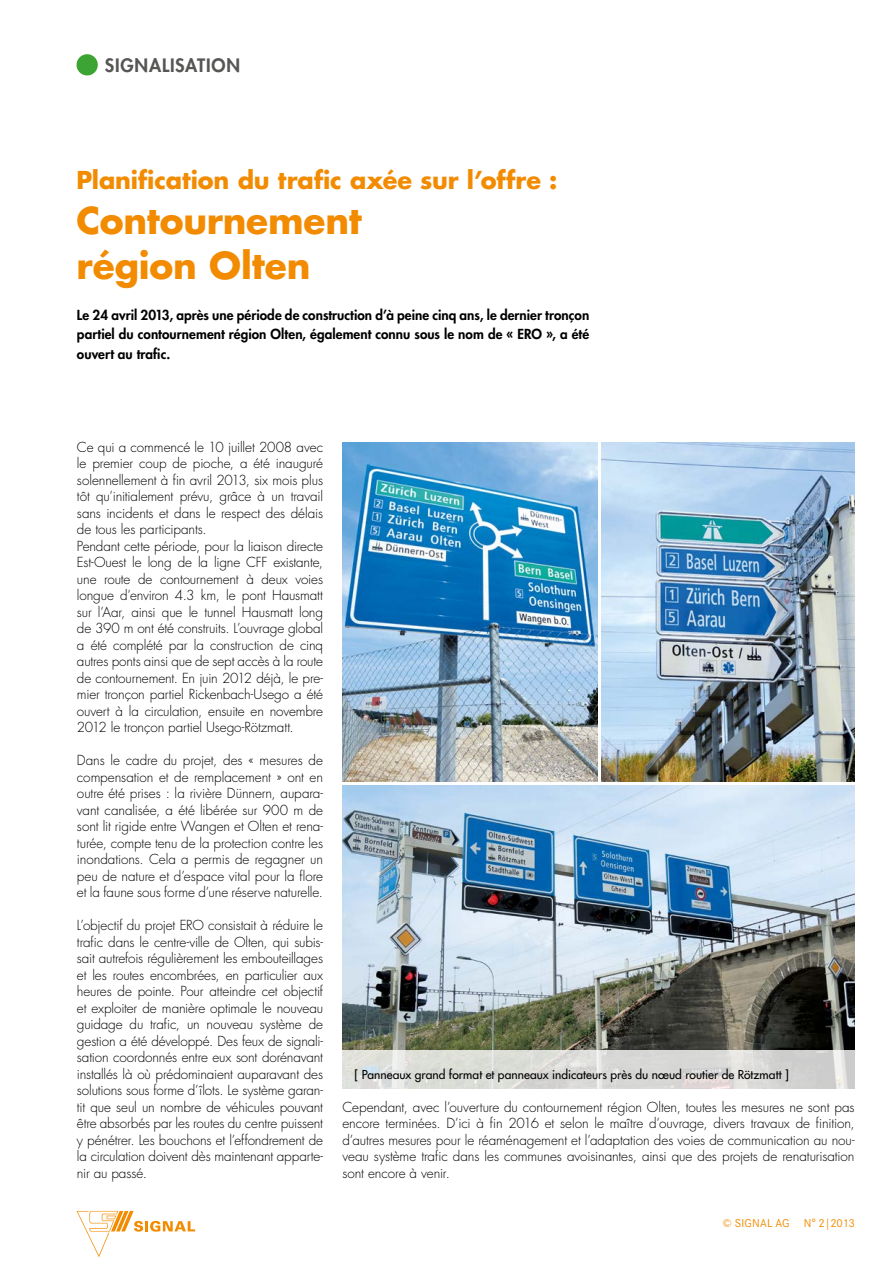
<style>
.page{position:relative;width:893px;height:1263px;background:#fff}
.page>*{position:absolute;margin:0;border:0;box-sizing:border-box;transform-origin:0 0}
.t1{font:700 36px/45px "Futura Std";letter-spacing:-.005em;color:#f28b00}
.t2{font:700 24px "Futura Std";letter-spacing:-.005em;color:#f28b00}
.t3{font:800 18px "Futura Std";letter-spacing:.045em;color:#565655}
.t4{font:300 13.5px/16.5px "Futura Std";letter-spacing:-.01em;color:#000;text-align:justify}
.t5{font:800 13.5px/19.5px "Futura Std";letter-spacing:.005em;color:#000;text-align:justify}
.t6{font:500 12px "Futura Std";letter-spacing:.005em;color:#000}
.t7{font:11.25px "Corporate SBQ";letter-spacing:.015em;color:#f28b00}
</style>
<div class="page">
<svg style="left:77px;top:1211px;width:118px;height:46px"></svg>
<img style="left:342px;top:442px;width:255px;height:340px">
<img style="left:601px;top:442px;width:254px;height:340px">
<img style="left:342px;top:786px;width:513px;height:264px">
<div style="left:77px;top:54px;width:21px;height:21px;background:#3ca432;border-radius:50%"></div>
<svg style="left:342px;top:1050px;width:513px;height:39px;background:#dadad7"></svg>
<h3 class="t3" style="left:105px;top:54px;width:137px">signalisation</h3>
<h2 class="t2" style="left:77px;top:164px;width:482px">Planification du trafic axée sur l’offre :</h2>
<h1 class="t1" style="left:77px;top:197px;width:287px">Contournement région Olten</h1>
<p class="t5" style="left:77px;top:305px;width:514px">Le 24 avril 2013, après une période de construction d’à peine cinq ans, le dernier tronçon partiel du contournement région Olten, également connu sous le nom de « ERO », a été ouvert au trafic.</p>
<p class="t4" style="left:77px;top:439px;width:248px;text-align:left">Ce qui a commencé le 10 juillet 2008 avec le premier coup de pioche, a été inauguré solennellement à fin avril 2013, six mois plus tôt qu’initialement prévu, grâce à un travail sans incidents et dans le respect des délais de tous les participants.<br>Pendant cette période, pour la liaison directe Est-Ouest le long de la ligne CFF existante, une route de contournement à deux voies longue d’environ 4.3 km, le pont Hausmatt sur l’Aar, ainsi que le tunnel Hausmatt long de 390 m ont été construits. L’ouvrage global a été complété par la construction de cinq autres ponts ainsi que de sept accès à la route de contournement. En juin 2012 déjà, le pre&shy;mier tronçon partiel Rickenbach-Usego a été ouvert à la circulation, ensuite en novembre 2012 le tronçon partiel Usego-Rötzmatt.</p>
<p class="t4" style="left:77px;top:752px;width:248px">Dans le cadre du projet, des « mesures de compensation et de remplacement » ont en outre été prises : la rivière Dünnern, aupara&shy;vant canalisée, a été libérée sur 900 m de sont lit rigide entre Wangen et Olten et rena&shy;turée, compte tenu de la protection contre les inondations. Cela a permis de regagner un peu de nature et d’espace vital pour la flore et la faune sous forme d’une réserve naturelle.</p>
<p class="t4" style="left:77px;top:917px;width:248px">L’objectif du projet ERO consistait à réduire le trafic dans le centre-ville de Olten, qui subis&shy;sait autrefois régulièrement les embouteillages et les routes encombrées, en particulier aux heures de pointe. Pour atteindre cet objectif et exploiter de manière optimale le nouveau guidage du trafic, un nouveau système de gestion a été développé. Des feux de signali&shy;sation coordonnés entre eux sont dorénavant installés là où prédominaient auparavant des solutions sous forme d’îlots. Le système garan&shy;tit que seul un nombre de véhicules pouvant être absorbés par les routes du centre puissent y pénétrer. Les bouchons et l’effondrement de la circulation doivent dès maintenant apparte&shy;nir au passé.</p>
<p class="t6" style="left:355px;top:1067px;width:436px">[ Panneaux grand format et panneaux indicateurs près du nœud routier de Rötzmatt ]</p>
<p class="t4" style="left:342px;top:1099px;width:514px">Cependant, avec l’ouverture du contournement région Olten, toutes les mesures ne sont pas encore terminées. D’ici à fin 2016 et selon le maître d’ouvrage, divers travaux de finition, d’autres mesures pour le réaménagement et l’adaptation des voies de communication au nou&shy;veau système trafic dans les communes avoisinantes, ainsi que des projets de renaturisation sont encore à venir.</p>
<p class="t7" style="left:723px;top:1217px;width:69px">© SIGNAL AG</p>
<p class="t7" style="left:804px;top:1217px;width:53px">N° 2|2013</p>
</div>
